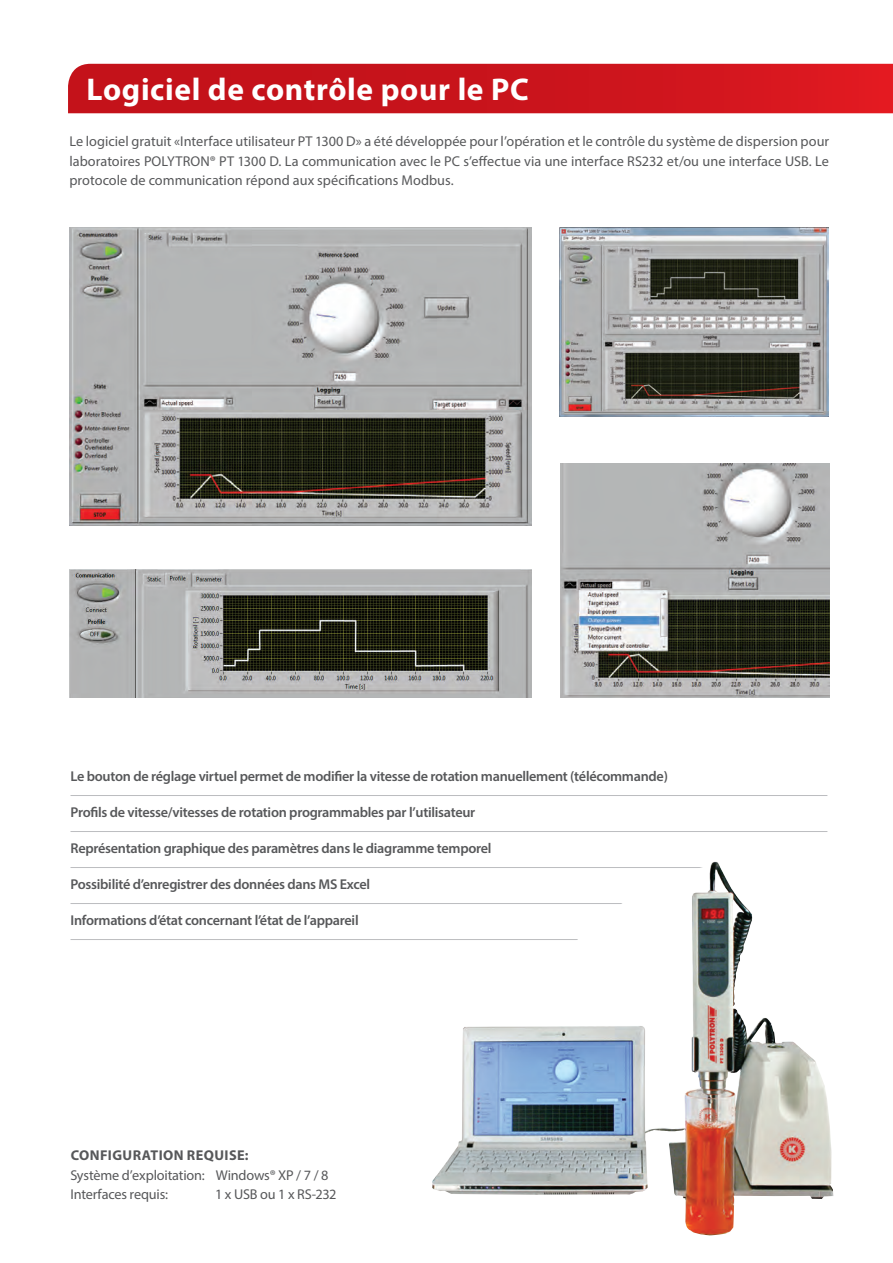
<style>
.page{position:relative;width:893px;height:1263px;background:#fff}
.page>*{position:absolute;margin:0;border:0;box-sizing:border-box;transform-origin:0 0}
.t1{font:700 31.5px "Myriad Pro";letter-spacing:.02em;color:#fff}
.t2{font:14.25px/19.5px "Myriad Pro";letter-spacing:-.005em;color:#57585a;text-align:justify}
.t3{font:600 14.25px "Myriad Pro";letter-spacing:-.02em;color:#57585a}
.t4{font:700 14.25px "Myriad Pro";letter-spacing:.03em;color:#57585a}
</style>
<div class="page">
<svg style="left:68px;top:64px;width:825px;height:49px;background:#cc151d"></svg>
<hr style="left:71px;top:795px;width:756px;height:1px;background:#bcbdc0">
<hr style="left:71px;top:831px;width:756px;height:1px;background:#bcbdc0">
<hr style="left:71px;top:867px;width:756px;height:1px;background:#bcbdc0">
<hr style="left:71px;top:903px;width:756px;height:1px;background:#bcbdc0">
<hr style="left:71px;top:939px;width:756px;height:1px;background:#bcbdc0">
<img style="left:432px;top:862px;width:401px;height:373px">
<img style="left:559px;top:227px;width:270px;height:190px">
<img style="left:69px;top:227px;width:462px;height:298px">
<img style="left:560px;top:463px;width:269px;height:234px">
<img style="left:69px;top:569px;width:462px;height:128px">
<h1 class="t1" style="left:87px;top:69px;width:444px">Logiciel de contrôle pour le PC</h1>
<p class="t2" style="left:69px;top:132px;width:761px">Le logiciel gratuit «Interface utilisateur PT 1300 D» a été développée pour l’opération et le contrôle du système de dispersion pour laboratoires POLYTRON® PT 1300 D. La communication avec le PC s’effectue via une interface RS232 et/ou une interface USB. Le protocole de communication répond aux spécifications Modbus.</p>
<p class="t3" style="left:71px;top:767px;width:599px">Le bouton de réglage virtuel permet de modifier la vitesse de rotation manuellement (télécommande)</p>
<p class="t3" style="left:71px;top:803px;width:406px">Profils de vitesse/vitesses de rotation programmables par l’utilisateur</p>
<p class="t3" style="left:71px;top:839px;width:423px">Représentation graphique des paramètres dans le diagramme temporel</p>
<p class="t3" style="left:71px;top:875px;width:301px">Possibilité d’enregistrer des données dans MS Excel</p>
<p class="t3" style="left:71px;top:911px;width:290px">Informations d’état concernant l’état de l’appareil</p>
<p class="t4" style="left:71px;top:1146px;width:180px">CONFIGURATION REQUISE:</p>
<p class="t2" style="left:71px;top:1165px;width:259px">Système d’exploitation: Windows® XP / 7 / 8<br>Interfaces requis:</p>
<p class="t2" style="left:215px;top:1184px;width:123px">1 x USB ou 1 x RS-232</p>
</div>
